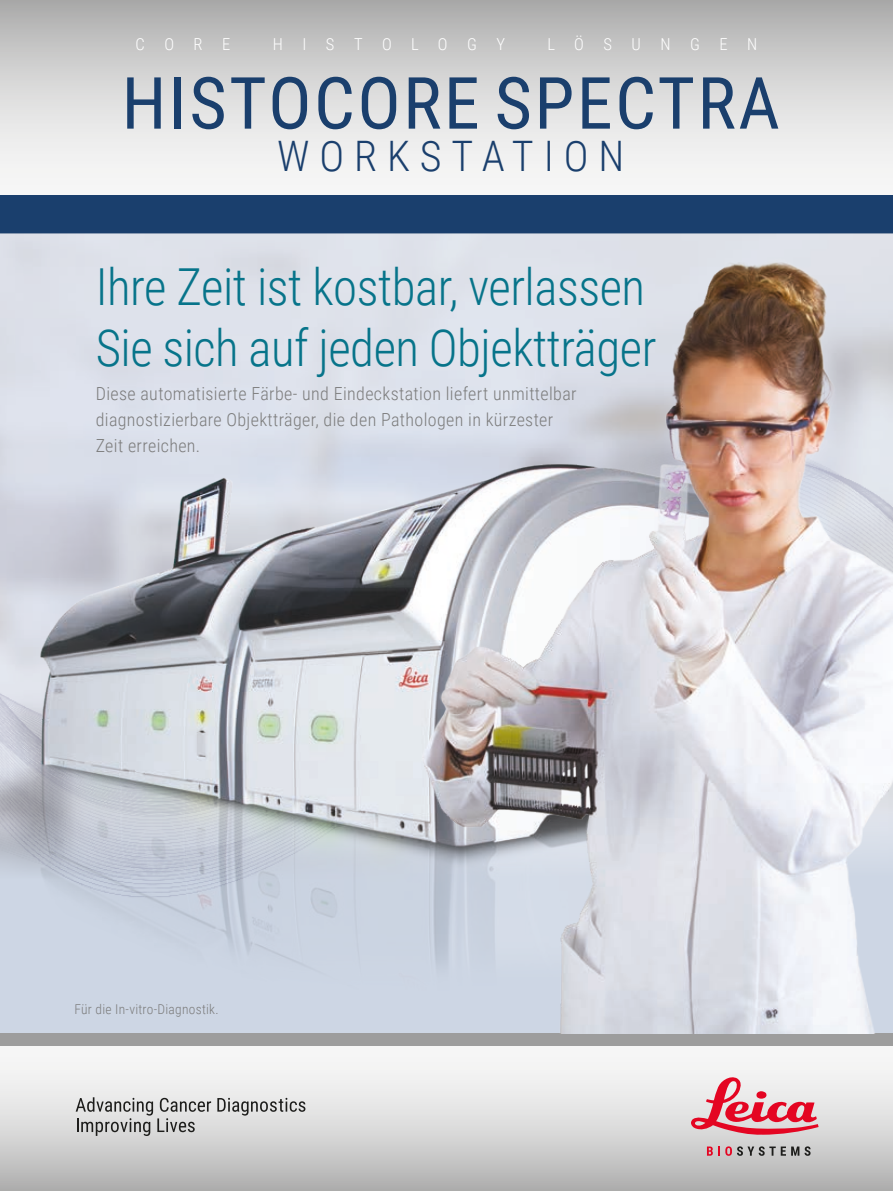
<style>
.page{position:relative;width:893px;height:1191px;background:#fff}
.page>*{position:absolute;margin:0;border:0;box-sizing:border-box;transform-origin:0 0}
.t1{font:72px "Roboto Condensed";letter-spacing:.035em;color:#1a3f6d}
.t2{font:300 51px/61.2px "Roboto Condensed";letter-spacing:-.01em;color:#07748a;scale:.96 1}
.t3{font:300 42px "Roboto Condensed";letter-spacing:.235em;color:#1a3f6d}
.t4{font:300 18px/25.5px "Roboto Condensed";letter-spacing:.02em;color:#7c7c7c}
.t5{font:300 16.5px "Roboto Condensed";letter-spacing:1.185em;color:#fff}
.t6{font:300 13.5px "Roboto Condensed";letter-spacing:.02em;color:#7c7c7c}
</style>
<div class="page">
<div style="left:0;top:0;width:893px;height:198px;background:linear-gradient(to bottom,#b2b2b2,#fff)"></div>
<div style="left:0;top:1046px;width:893px;height:145px;background:linear-gradient(to bottom,#fff,#b6b6b6)"></div>
<div style="left:0;top:196px;width:893px;height:38px;background:#1a3f6d"></div>
<div style="left:0;top:1033px;width:893px;height:13px;background:#9d9d9d"></div>
<img style="left:0;top:415px;width:364px;height:606px">
<img style="left:364px;top:126px;width:529px;height:907px">
<svg style="left:217px;top:1097px;width:88px;height:18px;background:#b4b4b4"></svg>
<svg style="left:76px;top:1097px;width:135px;height:39px;background:#b9b9b9"></svg>
<svg style="left:691px;top:1077px;width:128px;height:58px;background:#e69da6"></svg>
<svg style="left:707px;top:1146px;width:103px;height:9px"></svg>
<p class="t5" style="left:135px;top:32px;width:97px">CORE</p>
<p class="t5" style="left:273px;top:32px;width:234px">HISTOLOGY</p>
<p class="t5" style="left:547px;top:32px;width:211px">LÖSUNGEN</p>
<h1 class="t1" style="left:122px;top:53px;width:660px">HISTOCORE SPECTRA</h1>
<h3 class="t3" style="left:277px;top:126px;width:349px">WORKSTATION</h3>
<h2 class="t2" style="left:96px;top:254px;width:586px">Ihre Zeit ist kostbar, verlassen<br>Sie sich auf jeden Objektträger</h2>
<p class="t4" style="left:96px;top:381px;width:482px">Diese automatisierte Färbe- und Eindeckstation liefert unmittelbar diagnostizierbare Objektträger, die den Pathologen in kürzester<br>Zeit erreichen.</p>
<p class="t6" style="left:74px;top:999px;width:146px">Für die In-vitro-Diagnostik.</p>
</div>
